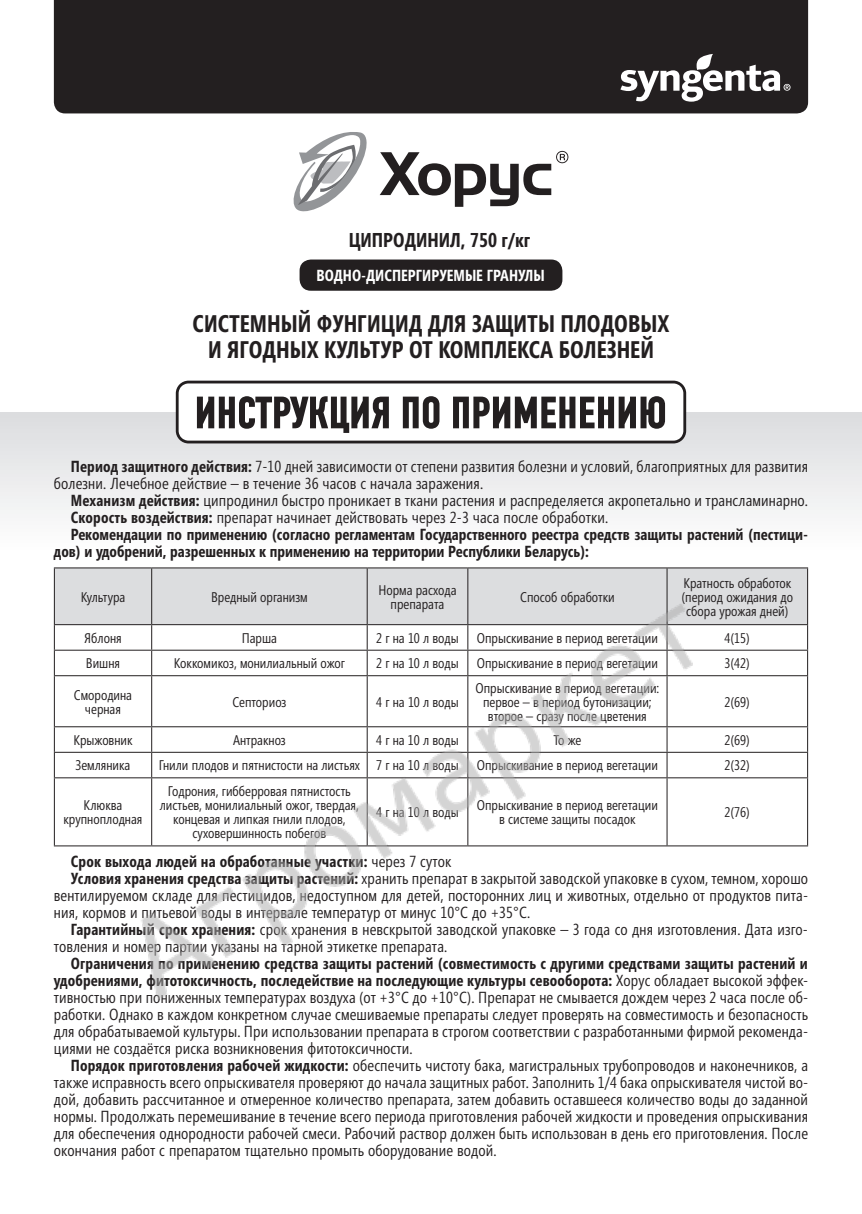
<style>
.page{position:relative;width:862px;height:1214px;background:#fff}
.page>*{position:absolute;margin:0;border:0;box-sizing:border-box;transform-origin:0 0}
.t1{font:700 24px/26px "Segoe Condensed";color:#231f20}
.t2{font:700 20px "Segoe Condensed";color:#231f20}
.t3{font:16px/17px "Segoe Condensed";letter-spacing:.01em;color:#231f20;text-align:justify}
.t4{font:700 16px "Segoe Condensed";color:#231f20}
.t5{font:700 16px "Segoe Condensed";color:#fff}
.t6{font:14px/14px "Segoe Condensed";color:#231f20;text-align:center}
.s1{font-weight:700}
.s2{font-weight:400}
</style>
<div class="page">
<div style="left:0;top:412px;width:862px;height:140px;background:linear-gradient(to bottom,#dbdcde,#fefefe)"></div>
<div style="left:55px;top:568px;width:752px;height:56px;background:#dcdddf"></div>
<hr style="left:54px;top:624px;width:98px;height:1px;background:#231f20">
<hr style="left:667px;top:624px;width:141px;height:1px;background:#231f20">
<hr style="left:54px;top:649px;width:98px;height:1px;background:#231f20">
<hr style="left:667px;top:649px;width:141px;height:1px;background:#231f20">
<hr style="left:54px;top:675px;width:98px;height:1px;background:#231f20">
<hr style="left:667px;top:675px;width:141px;height:1px;background:#231f20">
<hr style="left:54px;top:726px;width:98px;height:1px;background:#231f20">
<hr style="left:667px;top:726px;width:141px;height:1px;background:#231f20">
<hr style="left:54px;top:751px;width:98px;height:1px;background:#231f20">
<hr style="left:667px;top:751px;width:141px;height:1px;background:#231f20">
<hr style="left:54px;top:777px;width:98px;height:1px;background:#231f20">
<hr style="left:667px;top:777px;width:141px;height:1px;background:#231f20">
<hr style="left:54px;top:567px;width:98px;height:1px;background:#231f20">
<hr style="left:54px;top:568px;width:1px;height:56px;background:#231f20">
<hr style="left:667px;top:567px;width:141px;height:1px;background:#231f20">
<hr style="left:807px;top:568px;width:1px;height:56px;background:#231f20">
<svg style="left:54px;top:625px;width:1px;height:50px"></svg>
<svg style="left:807px;top:625px;width:1px;height:50px"></svg>
<hr style="left:54px;top:676px;width:1px;height:50px;background:#231f20">
<hr style="left:807px;top:676px;width:1px;height:50px;background:#231f20">
<svg style="left:54px;top:727px;width:1px;height:50px"></svg>
<svg style="left:807px;top:727px;width:1px;height:50px"></svg>
<hr style="left:54px;top:778px;width:1px;height:67px;background:#231f20">
<hr style="left:807px;top:778px;width:1px;height:67px;background:#231f20">
<hr style="left:54px;top:845px;width:98px;height:1px;background:#231f20">
<hr style="left:667px;top:845px;width:141px;height:1px;background:#231f20">
<div style="left:54px;top:0;width:754px;height:113px;background:#231f20"></div>
<svg style="left:620px;top:54px;width:170px;height:48px"></svg>
<div style="left:299px;top:259px;width:263px;height:32px;background:#231f20;border-radius:11px"></div>
<svg style="left:176px;top:380px;width:510px;height:63px"></svg>
<svg style="left:380px;top:151px;width:188px;height:56px"></svg>
<svg style="left:293px;top:132px;width:74px;height:80px"></svg>
<img style="left:117px;top:511px;width:600px;height:490px">
<p class="t2" style="left:349px;top:228px;width:183px">ципродинил, 750 г/кг</p>
<p class="t5" style="left:316px;top:265px;width:230px">водно-дисп ергируемые гранулы</p>
<h1 class="t1" style="left:208px;top:310px;width:463px;text-indent:-15px">системный фунгицид для защиты плодовых и ягодных культур от комп</h1>
<h1 class="t1" style="left:494px;top:336px;width:161px">лекса болезней</h1>
<p class="t3" style="left:54px;top:457px;width:756px;text-indent:17px"><span class="s1">Период защитного действия:</span> 7-10 дней зависимости от степени развития болезни и условий, благоприятных для развития болезни. Лечебное действие – в течение 36 часов с начала заражения.</p>
<p class="t3" style="left:71px;top:491px;width:738px"><span class="s1">Механизм действия:</span> ципродинил быстро проникает в ткани растения и распределяется акропетально и трансламинарно.</p>
<p class="t3" style="left:71px;top:508px;width:539px"><span class="s1">Скорость воздействия:</span> препарат начинает действовать через 2-3 часа после обработки.</p>
<p class="t4" style="left:71px;top:524px;width:739px">Рекомендации по применению (согласно регламентам Государственного реестра средств защиты растений (пестици-</p>
<p class="t4" style="left:54px;top:541px;width:537px">дов) и удобрений, разрешенных к применению на территории Республики Беларусь):</p>
<p class="t6" style="left:81px;top:589px;width:46px">Культура</p>
<p class="t6" style="left:211px;top:589px;width:98px">Вредный организм</p>
<p class="t6" style="left:378px;top:582px;width:80px">Норма расхода препарата</p>
<p class="t6" style="left:520px;top:589px;width:96px">Способ обработки</p>
<p class="t6" style="left:681px;top:575px;width:113px">Кратность обработок (период ожидания до сбора урожая дней)</p>
<p class="t6" style="left:84px;top:630px;width:39px">Яблоня</p>
<p class="t6" style="left:242px;top:630px;width:37px">Парша</p>
<p class="t6" style="left:376px;top:630px;width:84px">2 г на 10 л воды</p>
<p class="t6" style="left:477px;top:630px;width:183px">Опрыскивание в период вегетации</p>
<p class="t6" style="left:724px;top:630px;width:27px">4(15)</p>
<p class="t6" style="left:86px;top:656px;width:36px">Вишня</p>
<p class="t6" style="left:174px;top:656px;width:173px">Коккомикоз, монилиальный ожог</p>
<p class="t6" style="left:376px;top:656px;width:84px">2 г на 10 л воды</p>
<p class="t6" style="left:477px;top:656px;width:183px">Опрыскивание в период вегетации</p>
<p class="t6" style="left:724px;top:656px;width:27px">3(42)</p>
<p class="t6" style="left:74px;top:687px;width:60px">Смородина черная</p>
<p class="t6" style="left:232px;top:694px;width:56px">Септориоз</p>
<p class="t6" style="left:376px;top:694px;width:84px">4 г на 10 л воды</p>
<p class="t6" style="left:475px;top:680px;width:185px">Опрыскивание в период вегетации: первое – в период бутонизации; второе – сразу после цветения</p>
<p class="t6" style="left:724px;top:694px;width:27px">2(69)</p>
<p class="t6" style="left:73px;top:733px;width:61px">Крыжовник</p>
<p class="t6" style="left:233px;top:733px;width:54px">Антракноз</p>
<p class="t6" style="left:376px;top:733px;width:84px">4 г на 10 л воды</p>
<p class="t6" style="left:553px;top:733px;width:30px">То же</p>
<p class="t6" style="left:724px;top:733px;width:27px">2(69)</p>
<p class="t6" style="left:76px;top:758px;width:56px">Земляника</p>
<p class="t6" style="left:159px;top:758px;width:301px">Гнили плодов и пятнистости на листьях 7 г на 10 л воды</p>
<p class="t6" style="left:477px;top:758px;width:183px">Опрыскивание в период вегетации</p>
<p class="t6" style="left:724px;top:758px;width:27px">2(32)</p>
<p class="t6" style="left:63px;top:798px;width:80px">Клюква крупноплодная</p>
<p class="t6" style="left:160px;top:784px;width:200px">Годрония, гибберровая пятнистость листьев, монилиальный ожог, твердая, концевая и липкая гнили плодов, суховершинность побегов</p>
<p class="t6" style="left:376px;top:805px;width:84px">4 г на 10 л воды</p>
<p class="t6" style="left:477px;top:798px;width:183px">Опрыскивание в период вегетации в системе защиты посадок</p>
<p class="t6" style="left:724px;top:805px;width:27px">2(76)</p>
<p class="t4" style="left:71px;top:851px;width:382px">Срок выхода людей на обработанные участки: <span class="s2">через 7 суток</span></p>
<p class="t3" style="left:71px;top:869px;width:739px"><span class="s1">Условия хранения средства защиты растений:</span> хранить препарат в закрытой заводской упаковке в сухом, темном, хорошо</p>
<p class="t3" style="left:54px;top:886px;width:755px">вентилируемом складе для пестицидов, недоступном для детей, посторонних лиц и животных, отдельно от продуктов пита-</p>
<p class="t3" style="left:54px;top:903px;width:478px">ния, кормов и питьевой воды в интервале температур от минус 10°С до +35°С.</p>
<p class="t3" style="left:71px;top:920px;width:738px"><span class="s1">Гарантийный срок хранения:</span> срок хранения в невскрытой заводской упаковке – 3 года со дня изготовления. Дата изго-</p>
<p class="t3" style="left:54px;top:937px;width:395px">товления и номер партии указаны на тарной этикетке препарата.</p>
<p class="t3" style="left:54px;top:954px;width:756px;text-indent:17px"><span class="s1">Ограничения по применению средства защиты растений (совместимость с другими средствами защиты растений и удобрениями, фитотоксичность, последействие на последующие культуры севооборота:</span> Хорус обладает высокой эффек&shy;тивностью при пониженных температурах воздуха (от +3°С до +10°С). Препарат не смывается дождем через 2 часа после об&shy;работки. Однако в каждом конкретном случае смешиваемые препараты следует проверять на совместимость и безопасность для обрабатываемой культуры. При использовании препарата в строгом соответствии с разработанными фирмой рекоменда&shy;циями не создаётся риска возникновения фитотоксичности.</p>
<p class="t3" style="left:54px;top:1056px;width:756px;text-indent:17px"><span class="s1">Порядок приготовления рабочей жидкости:</span> обеспечить чистоту бака, магистральных трубопроводов и наконечников, а также исправность всего опрыскивателя проверяют до начала защитных работ. Заполнить 1/4 бака опрыскивателя чистой во&shy;дой, добавить рассчитанное и отмеренное количество препарата, затем добавить оставшееся количество воды до заданной нормы. Продолжать перемешивание в течение всего периода приготовления рабочей жидкости и проведения опрыскивания для обеспечения однородности рабочей смеси. Рабочий раствор должен быть использован в день его приготовления. После окончания работ с препаратом тщательно промыть оборудование водой.</p>
</div>
